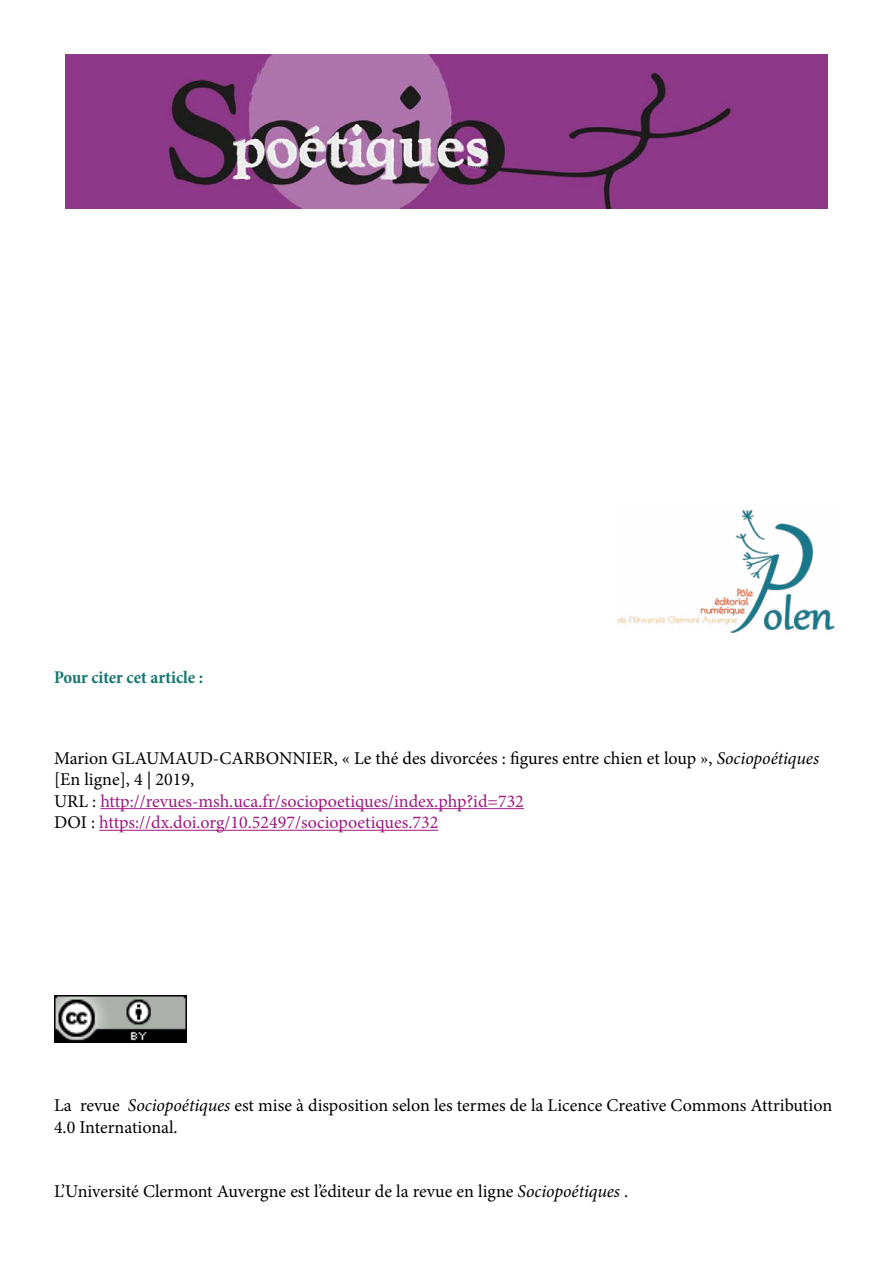
<style>
.page{position:relative;width:893px;height:1263px;background:#fff}
.page>*{position:absolute;margin:0;border:0;box-sizing:border-box;transform-origin:0 0}
.t1{font:18px/21.6px "Minion Pro";color:#9e1981}
.t2{font:18px/21.6px "Minion Pro";color:#000}
.t3{font:700 condensed 18px "Minion Pro";color:#147670}
.s1{color:#000}
.s2{font-style:italic;color:#000}
.s3{font-style:italic}
</style>
<div class="page">
<hr style="left:100px;top:808px;width:424px;height:1px;background:#9e1981">
<hr style="left:99px;top:830px;width:339px;height:1px;background:#9e1981">
<img style="left:65px;top:54px;width:763px;height:154px">
<img style="left:617px;top:509px;width:218px;height:124px">
<img style="left:54px;top:996px;width:132px;height:46px">
<p class="t3" style="left:54px;top:665px;width:151px">Pour citer cet article :</p>
<p class="t1" style="left:54px;top:747px;width:767px"><span class="s1">Marion GLAUMAUD-CARBONNIER, « Le thé des divorcées : figures entre chien et loup »,</span> <span class="s2">Sociopoétiques </span><span class="s1">[En ligne], 4 | 2019,<br>URL :</span> http://revues-msh.uca.fr/sociopoetiques/index.php?id=732<br><span class="s1">DOI :</span> https://dx.doi.org/10.52497/sociopoetiques.732</p>
<p class="t2" style="left:54px;top:1094px;width:780px">La revue <span class="s3">Sociopoétiques</span> est mise à disposition selon les termes de la Licence Creative Commons Attribution<br>4.0 International.</p>
<p class="t2" style="left:54px;top:1181px;width:576px">L’Université Clermont Auvergne est l’éditeur de la revue en ligne <span class="s3">Sociopoétiques</span> .</p>
</div>
